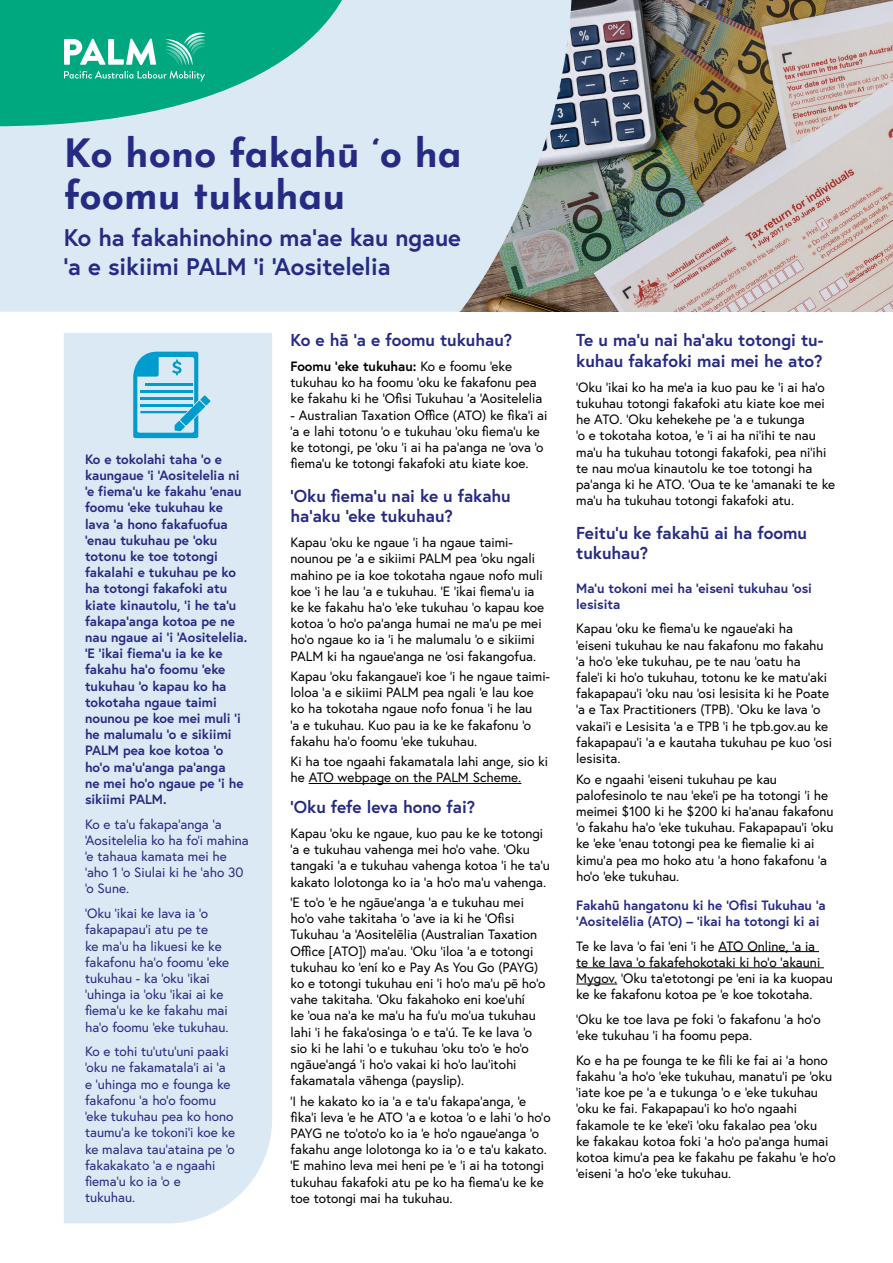
<style>
.page{position:relative;width:893px;height:1263px;background:#fff}
.page>*{position:absolute;margin:0;border:0;box-sizing:border-box;transform-origin:0 0}
.t1{font:700 39px/42px "Josefin Sans";color:#262a82}
.t2{font:700 24px/28.5px "Europa";color:#262a82}
.t3{font:700 17.25px/20.7px "Europa";color:#262a82}
.t4{font:13.5px/16.2px "Europa";color:#000}
.t5{font:700 13.5px/16.2px "Europa";color:#262a82}
.t6{font:13.5px/16.2px "Europa";color:#262a82}
.s1{font-weight:700}
</style>
<div class="page">
<hr style="left:309px;top:783px;width:212px;height:1px;background:#000">
<hr style="left:718px;top:951px;width:101px;height:1px;background:#000">
<hr style="left:576px;top:967px;width:248px;height:1px;background:#000">
<hr style="left:576px;top:984px;width:41px;height:1px;background:#000">
<img style="left:573px;top:0;width:320px;height:312px">
<svg style="left:0;top:0;width:573px;height:312px;background:#d1dfe9"></svg>
<svg style="left:0;top:0;width:350px;height:126px;background:#44bca3"></svg>
<div style="left:64px;top:333px;width:208px;height:890px;background:#dae9f4"></div>
<svg style="left:133px;top:352px;width:77px;height:86px;background:#81c9e4"></svg>
<h1 class="t1" style="left:64px;top:127px;width:400px">Ko hono fakahū ‘o ha foomu tukuhau</h1>
<h2 class="t2" style="left:64px;top:223px;width:399px">Ko ha fakahinohino ma’ae kau ngaue ‘a e sikiimi PALM ‘i ‘Aositelelia</h2>
<p class="t5" style="left:85px;top:450px;width:164px">Ko e tokolahi taha ‘o e kaungaue ‘i ‘Aositelelia ni ‘e fiema’u ke fakahu ‘enau foomu ‘eke tukuhau ke lava ‘a hono fakafuofua ‘enau tukuhau pe ‘oku totonu ke toe totongi fakalahi e tukuhau pe ko ha totongi fakafoki atu kiate kinautolu, ‘i he ta’u fakapa’anga kotoa pe ne nau ngaue ai ‘i ‘Aositelelia. ‘E ‘ikai fiema’u ia ke ke fakahu ha’o foomu ‘eke tukuhau ‘o kapau ko ha tokotaha ngaue taimi nounou pe koe mei muli ‘i he malumalu ‘o e sikiimi<br>PALM pea koe kotoa ‘o ho’o ma’u’anga pa’anga<br>ne mei ho’o ngaue pe ‘i he sikiimi PALM.</p>
<p class="t6" style="left:85px;top:815px;width:165px">Ko e ta’u fakapa’anga ‘a ‘Aositelelia ko ha fo’i mahina ‘e tahaua kamata mei he ‘aho 1 ‘o Siulai ki he ‘aho 30 ‘o Sune.</p>
<p class="t6" style="left:85px;top:905px;width:146px">‘Oku ‘ikai ke lava ia ‘o fakapapau’i atu pe te<br>ke ma’u ha likuesi ke ke fakafonu ha’o foomu ‘eke tukuhau - ka ‘oku ‘ikai ‘uhinga ia ‘oku ‘ikai ai ke fema’u ke ke fakahu mai ha’o foomu ‘eke tukuhau.</p>
<p class="t6" style="left:85px;top:1043px;width:152px">Ko e tohi tu’utu’uni paaki ‘oku ne fakamatala’i ai ‘a e ‘uhinga mo e founga ke fakafonu ‘a ho’o foomu ‘eke tukuhau pea ko hono taumu’a ke tokoni’i koe ke ke malava tau’ataina pe ‘o fakakakato ‘a e ngaahi fema’u ko ia ‘o e<br>tukuhau.</p>
<h3 class="t3" style="left:291px;top:329px;width:223px">Ko e hā ’a e foomu tukuhau?</h3>
<p class="t4" style="left:291px;top:358px;width:253px"><span class="s1">Foomu ’eke tukuhau:</span> Ko e foomu ‘eke tukuhau ko ha foomu ‘oku ke fakafonu pea ke fakahu ki he ‘Ofsi Tukuhau ‘a ‘Aositelelia</p>
<p class="t4" style="left:291px;top:407px;width:258px">- Australian Taxation Ofce (ATO) ke fka’i ai ‘a e lahi totonu ‘o e tukuhau ‘oku fema’u ke ke totongi, pe ‘oku ‘i ai ha pa’anga ne ‘ova ‘o fema’u ke totongi fakafoki atu kiate koe.</p>
<h3 class="t3" style="left:291px;top:485px;width:222px">‘Oku fema’u nai ke u fakahu ha’aku ‘eke tukuhau?</h3>
<p class="t4" style="left:291px;top:534px;width:255px">Kapau ‘oku ke ngaue ‘i ha ngaue taimi&shy;nounou pe ‘a e sikiimi PALM pea ‘oku ngali mahino pe ia koe tokotaha ngaue nofo muli koe ‘i he lau ‘a e tukuhau. ‘E ‘ikai fema’u ia ke ke fakahu ha’o ‘eke tukuhau ‘o kapau koe kotoa ‘o ho’o pa’anga humai ne ma’u pe mei ho’o ngaue ko ia ‘i he malumalu ‘o e sikiimi PALM ki ha ngaue’anga ne ‘osi fakangofua.</p>
<p class="t4" style="left:291px;top:668px;width:261px">Kapau ‘oku fakangaue’i koe ‘i he ngaue taimi&shy;loloa ‘a e sikiimi PALM pea ngali ‘e lau koe ko ha tokotaha ngaue nofo fonua ‘i he lau<br>‘a e tukuhau. Kuo pau ia ke ke fakafonu ‘o fakahu ha’o foomu ‘eke tukuhau.</p>
<p class="t4" style="left:291px;top:753px;width:259px">Ki ha toe ngaahi fakamatala lahi ange, sio ki he ATO webpage on the PALM Scheme.</p>
<h3 class="t3" style="left:291px;top:796px;width:186px">’Oku fefe leva hono fai?</h3>
<p class="t4" style="left:291px;top:825px;width:261px">Kapau ‘oku ke ngaue, kuo pau ke ke totongi ‘a e tukuhau vahenga mei ho’o vahe. ‘Oku tangaki ‘a e tukuhau vahenga kotoa ‘i he ta’u kakato lolotonga ko ia ‘a ho’o ma’u vahenga.</p>
<p class="t4" style="left:291px;top:894px;width:256px">‘E to‘o ‘e he ngāue‘anga ‘a e tukuhau mei ho‘o vahe takitaha ‘o ‘ave ia ki he ‘Ofsi Tukuhau ‘a ‘Aositelēlia (Australian Taxation Ofce [ATO]) ma‘au. ‘Oku ‘iloa ‘a e totongi tukuhau ko ‘ení ko e Pay As You Go (PAYG) ko e totongi tukuhau eni ‘i ho‘o ma‘u pē ho‘o vahe takitaha. ‘Oku fakahoko eni koe‘uhí<br>ke ‘oua na‘a ke ma‘u ha fu‘u mo‘ua tukuhau lahi ‘i he faka‘osinga ‘o e ta‘ú. Te ke lava ‘o sio ki he lahi ‘o e tukuhau ‘oku to‘o ‘e ho‘o ngāue‘angá ‘i ho‘o vakai ki ho‘o lau‘itohi fakamatala vāhenga (payslip).</p>
<p class="t4" style="left:291px;top:1092px;width:262px">‘I he kakato ko ia ‘a e ta’u fakapa’anga, ‘e fka’i leva ‘e he ATO ‘a e kotoa ‘o e lahi ‘o ho’o PAYG ne to’oto’o ko ia ‘e ho’o ngaue’anga ‘o fakahu ange lolotonga ko ia ‘o e ta’u kakato. ‘E mahino leva mei heni pe ‘e ‘i ai ha totongi tukuhau fakafoki atu pe ko ha fema’u ke ke toe totongi mai ha tukuhau.</p>
<h3 class="t3" style="left:576px;top:329px;width:249px">Te u ma’u nai ha’aku totongi tu&shy;kuhau fakafoki mai mei he ato?</h3>
<p class="t4" style="left:576px;top:379px;width:261px">‘Oku ‘ikai ko ha me’a ia kuo pau ke ‘i ai ha’o tukuhau totongi fakafoki atu kiate koe mei he ATO. ‘Oku kehekehe pe ‘a e tukunga<br>‘o e tokotaha kotoa, ‘e ‘i ai ha ni’ihi te nau ma’u ha tukuhau totongi fakafoki, pea ni’ihi te nau mo’ua kinautolu ke toe totongi ha pa’anga ki he ATO. ‘Oua te ke ‘amanaki te ke ma’u ha tukuhau totongi fakafoki atu.</p>
<h3 class="t3" style="left:576px;top:522px;width:232px">Feitu’u ke fakahū ai ha foomu tukuhau?</h3>
<h4 class="t5" style="left:576px;top:579px;width:237px">Ma’u tokoni mei ha ‘eiseni tukuhau ‘osi lesisita</h4>
<p class="t4" style="left:576px;top:620px;width:257px">Kapau ‘oku ke fema’u ke ngaue’aki ha<br>‘eiseni tukuhau ke nau fakafonu mo fakahu ‘a ho’o ‘eke tukuhau, pe te nau ‘oatu ha<br>fale’i ki ho’o tukuhau, totonu ke ke matu’aki fakapapau’i ‘oku nau ‘osi lesisita ki he Poate ‘a e Tax Practitioners (TPB). ‘Oku ke lava ‘o vakai’i e Lesisita ‘a e TPB ‘i he tpb.gov.au ke fakapapau’i ‘a e kautaha tukuhau pe kuo ‘osi lesisita.</p>
<p class="t4" style="left:576px;top:770px;width:259px">Ko e ngaahi ‘eiseni tukuhau pe kau palofesinolo te nau ‘eke’i pe ha totongi ‘i he meimei $100 ki he $200 ki ha’anau fakafonu ‘o fakahu ha’o ‘eke tukuhau. Fakapapau’i ‘oku ke ‘eke ‘enau totongi pea ke femalie ki ai kimu’a pea mo hoko atu ‘a hono fakafonu ‘a ho’o ‘eke tukuhau.</p>
<h4 class="t5" style="left:576px;top:896px;width:251px">Fakahū hangatonu ki he ’Ofsi Tukuhau ’a ’Aositelēlia (ATO) – ‘ikai ha totongi ki ai</h4>
<p class="t4" style="left:576px;top:937px;width:258px">Te ke lava ‘o fai ‘eni ‘i he ATO Online, ‘a ia<br>te ke lava ‘o fakafehokotaki ki ho’o ‘akauni Mygov. ‘Oku ta’etotongi pe ‘eni ia ka kuopau ke ke fakafonu kotoa pe ‘e koe tokotaha.</p>
<p class="t4" style="left:576px;top:1011px;width:246px">‘Oku ke toe lava pe foki ‘o fakafonu ‘a ho’o ‘eke tukuhau ‘i ha foomu pepa.</p>
<p class="t4" style="left:576px;top:1052px;width:261px">Ko e ha pe founga te ke fli ke fai ai ‘a hono fakahu ‘a ho’o ‘eke tukuhau, manatu’i pe ‘oku ‘iate koe pe ‘a e tukunga ‘o e ‘eke tukuhau ‘oku ke fai. Fakapapau’i ko ho’o ngaahi fakamole te ke ‘eke’i ‘oku fakalao pea ‘oku<br>ke fakakau kotoa foki ‘a ho’o pa’anga humai kotoa kimu’a pea ke fakahu pe fakahu ‘e ho’o ‘eiseni ‘a ho’o ‘eke tukuhau.</p>
</div>
